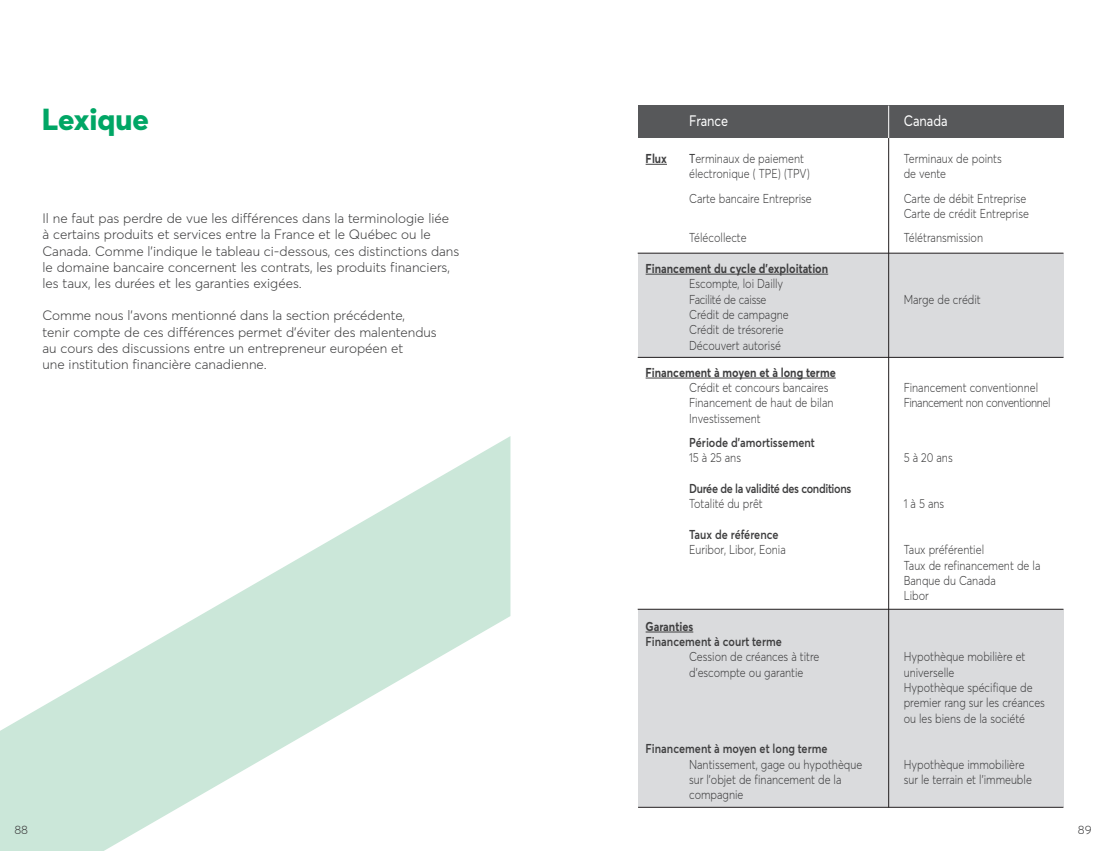
<style>
.page{position:relative;width:1106px;height:851px;background:#fff}
.page>*{position:absolute;margin:0;border:0;box-sizing:border-box;transform-origin:0 0}
.t1{font:800 30px "Averta";color:#00a665}
.t2{font:15px "Averta";color:#fff;scale:.85 1}
.t3{font:300 13.5px/16.2px "Averta";color:#3e3e3f}
.t4{font:300 12.75px/15.3px "Averta";color:#3e3e3f;scale:.85 1}
.t5{font:600 12.75px "Averta";color:#3e3e3f;scale:.85 1}
.t6{font:700 12.75px "Averta";color:#3e3e3f;scale:.85 1}
.t7{font:300 12.75px/15.3px "Averta";letter-spacing:-.02em;color:#3e3e3f;scale:.85 1}
.t8{font:600 12.75px "Averta";letter-spacing:-.03em;color:#3e3e3f;scale:.85 1}
.t9{font:300 12.75px "Averta";letter-spacing:-.03em;color:#3e3e3f;scale:.85 1}
.t10{font:300 12px "Averta";color:#3e3e3f}
.s1{font-weight:400}
</style>
<div class="page">
<svg style="left:0;top:436px;width:510px;height:414px"></svg>
<div style="left:638px;top:106px;width:425px;height:32px;background:#57585a"></div>
<div style="left:638px;top:609px;width:425px;height:198px;background:#dadbdd"></div>
<div style="left:638px;top:253px;width:425px;height:104px;background:#dadbdd"></div>
<svg style="left:645px;top:164px;width:22px;height:1px"></svg>
<hr style="left:645px;top:274px;width:183px;height:1px;background:#3e3e3f">
<hr style="left:645px;top:377px;width:190px;height:1px;background:#3e3e3f">
<hr style="left:645px;top:631px;width:48px;height:1px;background:#3e3e3f">
<hr style="left:888px;top:138px;width:1px;height:669px;background:#231f20">
<hr style="left:888px;top:106px;width:1px;height:32px;background:#fff">
<hr style="left:637px;top:253px;width:426px;height:1px;background:#231f20">
<hr style="left:637px;top:357px;width:426px;height:1px;background:#231f20">
<hr style="left:637px;top:609px;width:426px;height:1px;background:#231f20">
<hr style="left:638px;top:806px;width:425px;height:1px;background:#231f20">
<h1 class="t1" style="left:42px;top:100px;width:109px">Lexique</h1>
<p class="t2" style="left:689px;top:111px;width:48px">France</p>
<p class="t2" style="left:903px;top:111px;width:53px">Canada</p>
<p class="t6" style="left:645px;top:150px;width:27px">Flux</p>
<p class="t4" style="left:689px;top:151px;width:137px"><span class="s1">T</span>erminaux de paiement</p>
<p class="t4" style="left:903px;top:151px;width:117px">Terminaux de points</p>
<p class="t4" style="left:689px;top:166px;width:144px">électronique ( TPE) (TPV)</p>
<p class="t4" style="left:903px;top:166px;width:51px">de vente</p>
<p class="t4" style="left:689px;top:190px;width:146px">Carte bancaire Entreprise</p>
<p class="t4" style="left:903px;top:190px;width:149px">Carte de débit Entreprise<br>Carte de crédit Entreprise</p>
<p class="t4" style="left:689px;top:230px;width:69px">Télécollecte</p>
<p class="t4" style="left:903px;top:230px;width:95px">Télétransmission</p>
<p class="t6" style="left:645px;top:260px;width:216px">Financement du cycle d’exploitation</p>
<p class="t7" style="left:689px;top:276px;width:112px">Escompte, loi Dailly<br>Facilité de caisse</p>
<p class="t3" style="left:43px;top:210px;width:418px">Il ne faut pas perdre de vue les différences dans la terminologie liée<br>à certains produits et services entre la France et le Québec ou le Canada. Comme l’indique le tableau ci-dessous, ces distinctions dans le domaine bancaire concernent les contrats, les produits financiers, les taux, les durées et les garanties exigées.</p>
<p class="t3" style="left:43px;top:307px;width:396px">Comme nous l’avons mentionné dans la section précédente,<br>tenir compte de ces différences permet d’éviter des malentendus au cours des discussions entre un entrepreneur européen et<br>une institution financière canadienne.</p>
<p class="t4" style="left:903px;top:291px;width:92px">Marge de crédit</p>
<p class="t4" style="left:689px;top:306px;width:119px">Crédit de campagne<br>Crédit de trésorerie<br>Découvert autorisé</p>
<p class="t6" style="left:645px;top:364px;width:225px">Financement à moyen et à long terme</p>
<p class="t4" style="left:689px;top:380px;width:165px">Crédit et concours bancaires</p>
<p class="t4" style="left:903px;top:380px;width:160px">Financement conventionnel</p>
<p class="t4" style="left:689px;top:395px;width:171px">Financement de haut de bilan</p>
<p class="t9" style="left:903px;top:395px;width:174px">Financement non conventionnel</p>
<p class="t4" style="left:689px;top:410px;width:86px">Investissement</p>
<p class="t5" style="left:689px;top:434px;width:149px">Période d’amortissement</p>
<p class="t4" style="left:689px;top:450px;width:63px">15 à 25 ans</p>
<p class="t4" style="left:903px;top:450px;width:59px">5 à 20 ans</p>
<p class="t8" style="left:689px;top:480px;width:192px">Durée de la validité des conditions</p>
<p class="t4" style="left:689px;top:496px;width:88px">Totalité du prêt</p>
<p class="t4" style="left:903px;top:496px;width:49px">1 à 5 ans</p>
<p class="t5" style="left:689px;top:526px;width:107px">Taux de référence</p>
<p class="t4" style="left:689px;top:542px;width:115px">Euribor, Libor, Eonia</p>
<p class="t4" style="left:903px;top:542px;width:162px">Taux préférentiel<br>Taux de refinancement de la<br>Banque du Canada<br>Libor</p>
<p class="t6" style="left:645px;top:618px;width:58px">Garanties</p>
<p class="t5" style="left:645px;top:633px;width:162px">Financement à court terme</p>
<p class="t4" style="left:689px;top:649px;width:155px">Cession de créances à titre</p>
<p class="t4" style="left:903px;top:649px;width:145px">Hypothèque mobilière et</p>
<p class="t4" style="left:689px;top:664px;width:136px">d’escompte ou garantie</p>
<p class="t4" style="left:903px;top:664px;width:168px">universelle<br>Hypothèque spécifique de premier rang sur les créances ou les biens de la société</p>
<p class="t5" style="left:645px;top:740px;width:215px">Financement à moyen et long terme</p>
<p class="t4" style="left:689px;top:756px;width:205px">Nantissement, gage ou hypothèque</p>
<p class="t4" style="left:903px;top:756px;width:144px">Hypothèque immobilière</p>
<p class="t4" style="left:689px;top:771px;width:181px">sur l’objet de financement de la</p>
<p class="t4" style="left:903px;top:771px;width:152px">sur le terrain et l’immeuble</p>
<p class="t4" style="left:689px;top:786px;width:65px">compagnie</p>
<p class="t10" style="left:14px;top:822px;width:15px">88</p>
<p class="t10" style="left:1077px;top:822px;width:15px">89</p>
</div>
